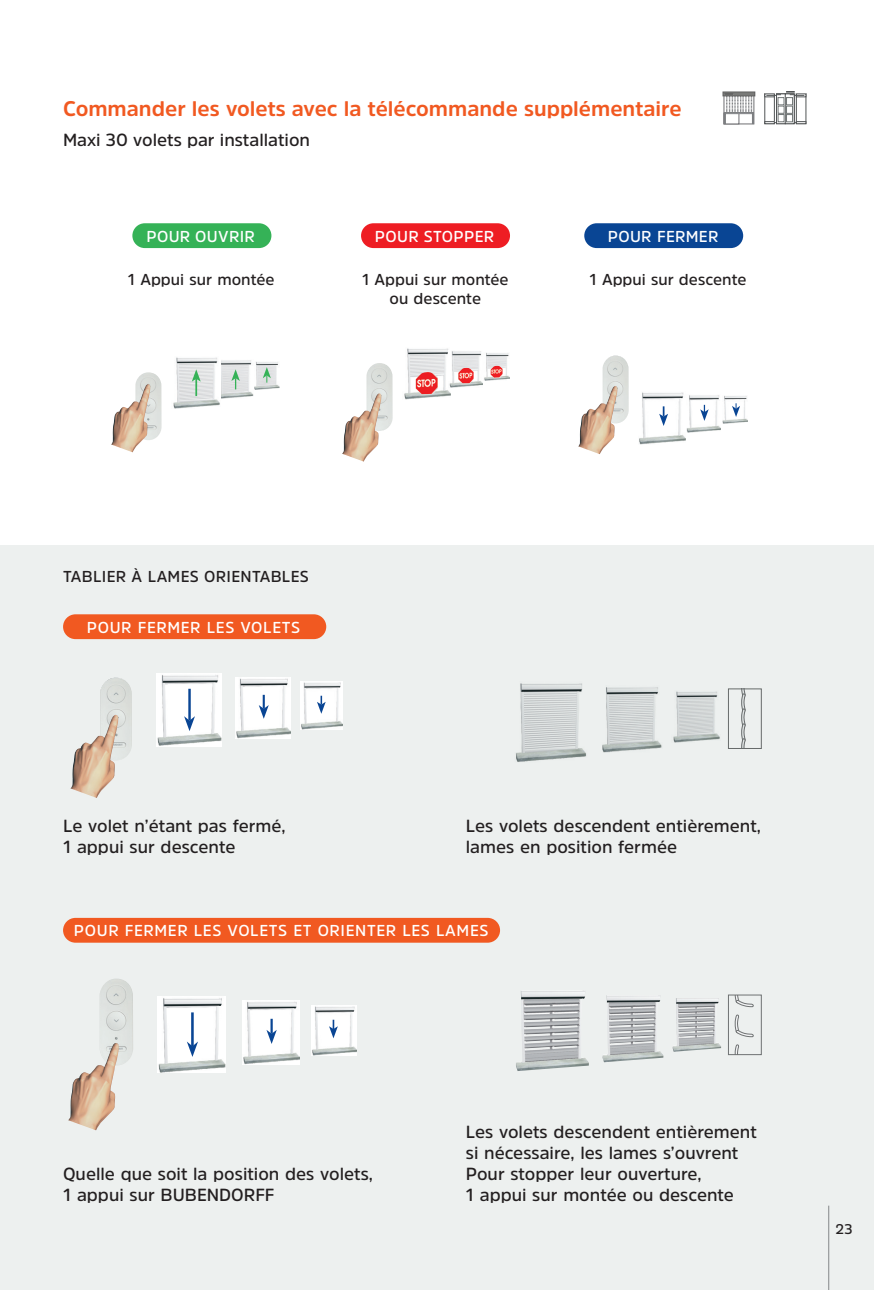
<style>
.page{position:relative;width:874px;height:1290px;background:#fff}
.page>*{position:absolute;margin:0;border:0;box-sizing:border-box;transform-origin:0 0}
.t1{font:700 21px "Amsi Pro";color:#f15921}
.t2{font:600 17.5px/21px "Amsi Pro";color:#231f20}
.t3{font:600 15.75px/18.9px "Amsi Pro";color:#231f20;text-align:center}
.t4{font:600 15.75px "Amsi Pro";letter-spacing:.04em;color:#fff}
.t5{font:600 15.75px "Amsi Pro";letter-spacing:.02em;color:#fff}
.t6{font:600 15.75px "Amsi Pro";letter-spacing:.02em;color:#231f20}
.t7{font:600 14px "Amsi Pro";color:#231f20}
</style>
<div class="page">
<div style="left:0;top:546px;width:873px;height:744px;background:#edf0ef"></div>
<div style="left:63px;top:614px;width:263px;height:25px;background:#f15921;border-radius:12px"></div>
<div style="left:63px;top:918px;width:437px;height:25px;background:#f15921;border-radius:12px"></div>
<svg style="left:734px;top:1044px;width:5px;height:9px"></svg>
<svg style="left:735px;top:997px;width:19px;height:10px"></svg>
<svg style="left:734px;top:1014px;width:20px;height:23px"></svg>
<div style="left:727px;top:995px;width:34px;height:60px;border:1px solid #6f7273"></div>
<img style="left:516px;top:991px;width:72px;height:80px">
<img style="left:602px;top:995px;width:61px;height:67px">
<img style="left:672px;top:998px;width:48px;height:54px">
<svg style="left:741px;top:690px;width:4px;height:57px"></svg>
<div style="left:727px;top:688px;width:34px;height:61px;border:1px solid #6f7273"></div>
<img style="left:516px;top:683px;width:71px;height:79px">
<img style="left:602px;top:687px;width:60px;height:66px">
<img style="left:673px;top:691px;width:47px;height:51px">
<img style="left:157px;top:996px;width:69px;height:77px">
<hr style="left:191px;top:1012px;width:3px;height:34px;background:#094594">
<svg style="left:187px;top:1041px;width:11px;height:16px"></svg>
<img style="left:100px;top:979px;width:33px;height:86px">
<img style="left:68px;top:1043px;width:51px;height:87px">
<img style="left:242px;top:1000px;width:58px;height:65px">
<svg style="left:266px;top:1019px;width:11px;height:25px"></svg>
<img style="left:156px;top:674px;width:65px;height:72px">
<hr style="left:188px;top:689px;width:3px;height:31px;background:#094594">
<svg style="left:184px;top:716px;width:11px;height:15px"></svg>
<img style="left:100px;top:678px;width:32px;height:81px">
<img style="left:70px;top:715px;width:48px;height:83px">
<img style="left:236px;top:677px;width:54px;height:61px">
<hr style="left:262px;top:695px;width:3px;height:14px;background:#094594">
<svg style="left:258px;top:705px;width:10px;height:14px"></svg>
<img style="left:300px;top:682px;width:43px;height:47px">
<svg style="left:317px;top:696px;width:8px;height:18px"></svg>
<img style="left:311px;top:1005px;width:45px;height:50px">
<svg style="left:329px;top:1020px;width:9px;height:18px"></svg>
<div style="left:775px;top:93px;width:10px;height:31px;border:1px solid #515455"></div>
<div style="left:784px;top:94px;width:9px;height:30px;background:#a8abab"></div>
<div style="left:784px;top:93px;width:10px;height:31px;border:1px solid #515455"></div>
<div style="left:795px;top:93px;width:11px;height:31px;border:1px solid #515455"></div>
<div style="left:795px;top:93px;width:11px;height:4px;border:1px solid #515455"></div>
<div style="left:764px;top:93px;width:10px;height:31px;border:1px solid #515455"></div>
<div style="left:723px;top:93px;width:31px;height:31px;border:1px solid #6e6f72"></div>
<div style="left:723px;top:113px;width:16px;height:11px;border:1px solid #6e6f72"></div>
<div style="left:722px;top:92px;width:32px;height:4px;border:1px solid #616161"></div>
<svg style="left:724px;top:93px;width:29px;height:31px"></svg>
<svg style="left:764px;top:91px;width:41px;height:6px"></svg>
<div style="left:777px;top:97px;width:6px;height:8px;border:1px solid #707575"></div>
<div style="left:786px;top:98px;width:6px;height:7px;background:#fff"></div>
<div style="left:785px;top:97px;width:7px;height:8px;border:1px solid #707575"></div>
<div style="left:777px;top:114px;width:7px;height:8px;border:1px solid #707575"></div>
<div style="left:777px;top:106px;width:7px;height:8px;border:1px solid #707575"></div>
<div style="left:786px;top:115px;width:6px;height:7px;background:#fff"></div>
<div style="left:785px;top:114px;width:7px;height:8px;border:1px solid #707575"></div>
<div style="left:786px;top:106px;width:6px;height:7px;background:#fff"></div>
<div style="left:785px;top:106px;width:7px;height:8px;border:1px solid #707575"></div>
<svg style="left:764px;top:121px;width:12px;height:3px"></svg>
<svg style="left:793px;top:121px;width:13px;height:3px"></svg>
<img style="left:404px;top:348px;width:46px;height:52px">
<img style="left:415px;top:372px;width:22px;height:22px">
<img style="left:448px;top:350px;width:34px;height:37px">
<img style="left:458px;top:368px;width:15px;height:15px">
<img style="left:484px;top:352px;width:25px;height:29px">
<svg style="left:490px;top:366px;width:12px;height:12px"></svg>
<img style="left:366px;top:363px;width:26px;height:68px">
<img style="left:342px;top:393px;width:39px;height:69px">
<img style="left:639px;top:392px;width:46px;height:52px">
<svg style="left:658px;top:406px;width:9px;height:20px"></svg>
<img style="left:686px;top:395px;width:34px;height:37px">
<svg style="left:699px;top:405px;width:9px;height:16px"></svg>
<img style="left:722px;top:395px;width:25px;height:29px">
<svg style="left:731px;top:403px;width:8px;height:14px"></svg>
<img style="left:602px;top:356px;width:26px;height:67px">
<img style="left:578px;top:386px;width:39px;height:68px">
<img style="left:254px;top:361px;width:26px;height:28px">
<svg style="left:263px;top:367px;width:8px;height:16px"></svg>
<img style="left:221px;top:360px;width:33px;height:39px">
<svg style="left:231px;top:369px;width:9px;height:20px"></svg>
<img style="left:173px;top:357px;width:47px;height:52px">
<svg style="left:192px;top:369px;width:9px;height:27px"></svg>
<img style="left:135px;top:372px;width:26px;height:68px">
<img style="left:111px;top:384px;width:39px;height:68px">
<div style="left:132px;top:223px;width:139px;height:25px;background:#35b257;border-radius:12px"></div>
<div style="left:584px;top:223px;width:158px;height:25px;background:#094594;border-radius:12px"></div>
<div style="left:361px;top:223px;width:148px;height:25px;background:#ee1d23;border-radius:12px"></div>
<hr style="left:827px;top:1205px;width:1px;height:85px;background:#838788">
<p class="t1" style="left:63px;top:94px;width:620px">Commander les volets avec la télécommande supplémentaire</p>
<p class="t2" style="left:63px;top:129px;width:248px">Maxi 30 volets par installation</p>
<p class="t5" style="left:146px;top:225px;width:110px">POUR OUVRIR</p>
<p class="t5" style="left:375px;top:225px;width:121px">POUR STOPPER</p>
<p class="t5" style="left:607px;top:225px;width:112px">POUR FERMER</p>
<p class="t3" style="left:128px;top:269px;width:148px">1 Appui sur montée</p>
<p class="t3" style="left:362px;top:269px;width:148px">1 Appui sur montée ou descente</p>
<p class="t3" style="left:589px;top:269px;width:158px">1 Appui sur descente</p>
<p class="t6" style="left:63px;top:566px;width:247px">TABLIER À LAMES ORIENTABLES</p>
<p class="t4" style="left:87px;top:616px;width:215px">POUR FERMER LES VOLETS</p>
<p class="t2" style="left:63px;top:815px;width:224px">Le volet n’étant pas fermé,<br>1 appui sur descente</p>
<p class="t2" style="left:465px;top:815px;width:296px">Les volets descendent entièrement, lames en position fermée</p>
<p class="t4" style="left:74px;top:920px;width:416px">POUR FERMER LES VOLETS ET ORIENTER LES LAMES</p>
<p class="t2" style="left:63px;top:1162px;width:311px">Quelle que soit la position des volets,<br>1 appui sur BUBENDORFF</p>
<p class="t2" style="left:465px;top:1120px;width:292px">Les volets descendent entièrement si nécessaire, les lames s’ouvrent<br>Pour stopper leur ouverture,<br>1 appui sur montée ou descente</p>
<p class="t7" style="left:835px;top:1220px;width:19px">23</p>
</div>
